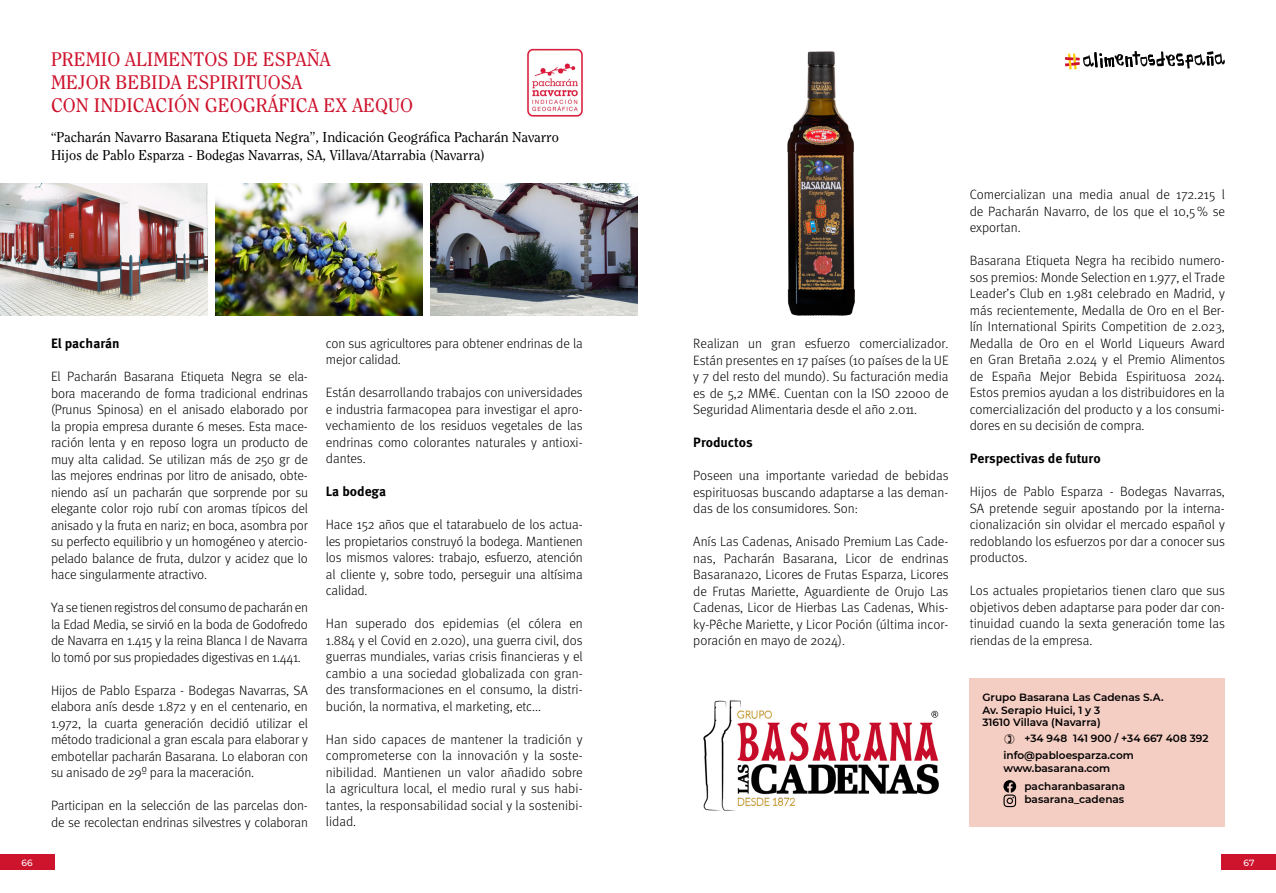
<style>
.page{position:relative;width:1276px;height:893px;background:#fff}
.page>*{position:absolute;margin:0;border:0;box-sizing:border-box;transform-origin:0 0}
.t1{font:19.5px/23.4px "Clearface";color:#ce132d}
.t2{font:14.25px/18px "Clearface";color:#000}
.t3{font:300 13.5px/16.5px "FF Meta Pro";letter-spacing:-.005em;color:#000;text-align:justify}
.t4{font:700 13.5px "FF Meta Pro";color:#000}
.t5{font:600 10.5px/12.6px "Montserrat";color:#000}
.t6{font:500 9px "Montserrat";color:#fff}
</style>
<div class="page">
<div style="left:1222px;top:854px;width:54px;height:15px;background:#ce132d"></div>
<div style="left:0;top:854px;width:54px;height:15px;background:#ce132d"></div>
<svg style="left:1065px;top:51px;width:160px;height:18px"></svg>
<img style="left:215px;top:183px;width:207px;height:133px">
<img style="left:431px;top:183px;width:207px;height:133px">
<img style="left:0;top:183px;width:207px;height:133px">
<img style="left:703px;top:700px;width:236px;height:111px">
<img style="left:527px;top:48px;width:56px;height:69px">
<img style="left:787px;top:51px;width:67px;height:265px">
<div style="left:969px;top:678px;width:256px;height:149px;background:#f4cdc3"></div>
<svg style="left:1003px;top:780px;width:13px;height:27px"></svg>
<h1 class="t1" style="left:51px;top:47px;width:363px">PREMIO ALIMENTOS DE ESPAÑA<br>MEJOR BEBIDA ESPIRITUOSA<br>CON INDICACIÓN GEOGRÁFICA EX AEQUO</h1>
<p class="t2" style="left:51px;top:128px;width:509px">“Pacharán Navarro Basarana Etiqueta Negra”, Indicación Geográfica Pacharán Navarro<br>Hijos de Pablo Esparza - Bodegas Navarras, SA, Villava/Atarrabia (Navarra)</p>
<p class="t4" style="left:51px;top:333px;width:70px">El pacharán</p>
<p class="t3" style="left:51px;top:367px;width:258px">El Pacharán Basarana Etiqueta Negra se ela&shy;bora macerando de forma tradicional endrinas (Prunus Spinosa) en el anisado elaborado por la propia empresa durante 6 meses. Esta mace&shy;ración lenta y en reposo logra un producto de muy alta calidad. Se utilizan más de 250 gr de las mejores endrinas por litro de anisado, obte&shy;niendo así un pacharán que sorprende por su elegante color rojo rubí con aromas típicos del anisado y la fruta en nariz; en boca, asombra por su perfecto equilibrio y un homogéneo y atercio&shy;pelado balance de fruta, dulzor y acidez que lo hace singularmente atractivo.</p>
<p class="t3" style="left:51px;top:598px;width:258px">Ya se tienen registros del consumo de pacharán en la Edad Media, se sirvió en la boda de Godofredo de Navarra en 1.415 y la reina Blanca I de Navarra lo tomó por sus propiedades digestivas en 1.441.</p>
<p class="t3" style="left:51px;top:681px;width:258px">Hijos de Pablo Esparza - Bodegas Navarras, SA elabora anís desde 1.872 y en el centenario, en 1.972, la cuarta generación decidió utilizar el método tradicional a gran escala para elaborar y embotellar pacharán Basarana. Lo elaboran con su anisado de 29º para la maceración.</p>
<p class="t3" style="left:51px;top:796px;width:258px">Participan en la selección de las parcelas don&shy;de se recolectan endrinas silvestres y colaboran</p>
<p class="t3" style="left:326px;top:334px;width:258px">con sus agricultores para obtener endrinas de la mejor calidad.</p>
<p class="t3" style="left:326px;top:384px;width:258px">Están desarrollando trabajos con universidades e industria farmacopea para investigar el apro&shy;vechamiento de los residuos vegetales de las endrinas como colorantes naturales y antioxi&shy;dantes.</p>
<p class="t4" style="left:326px;top:481px;width:62px">La bodega</p>
<p class="t3" style="left:326px;top:516px;width:258px">Hace 152 años que el tatarabuelo de los actua&shy;les propietarios construyó la bodega. Mantienen los mismos valores: trabajo, esfuerzo, atención al cliente y, sobre todo, perseguir una altísima calidad.</p>
<p class="t3" style="left:326px;top:615px;width:258px">Han superado dos epidemias (el cólera en 1.884 y el Covid en 2.020), una guerra civil, dos guerras mundiales, varias crisis financieras y el cambio a una sociedad globalizada con gran&shy;des transformaciones en el consumo, la distri&shy;bución, la normativa, el marketing, etc...</p>
<p class="t3" style="left:326px;top:730px;width:258px">Han sido capaces de mantener la tradición y comprometerse con la innovación y la soste&shy;nibilidad. Mantienen un valor añadido sobre la agricultura local, el medio rural y sus habi&shy;tantes, la responsabilidad social y la sostenibi&shy;lidad.</p>
<p class="t3" style="left:693px;top:334px;width:257px">Realizan un gran esfuerzo comercializador.<br>Están presentes en 17 países (10 países de la UE y 7 del resto del mundo). Su facturación media es de 5,2 MM€. Cuentan con la ISO 22000 de Seguridad Alimentaria desde el año 2.011.</p>
<p class="t4" style="left:693px;top:432px;width:61px">Productos</p>
<p class="t3" style="left:693px;top:466px;width:257px">Poseen una importante variedad de bebidas espirituosas buscando adaptarse a las deman&shy;das de los consumidores. Son:</p>
<p class="t3" style="left:693px;top:532px;width:257px">Anís Las Cadenas, Anisado Premium Las Cade&shy;nas, Pacharán Basarana, Licor de endrinas Basarana20, Licores de Frutas Esparza, Licores de Frutas Mariette, Aguardiente de Orujo Las Cadenas, Licor de Hierbas Las Cadenas, Whis&shy;ky-Pêche Mariette, y Licor Poción (última incor&shy;poración en mayo de 2024).</p>
<p class="t3" style="left:969px;top:186px;width:257px">Comercializan una media anual de 172.215 l de Pacharán Navarro, de los que el 10,5% se exportan.</p>
<p class="t3" style="left:969px;top:252px;width:257px">Basarana Etiqueta Negra ha recibido numero&shy;sos premios: Monde Selection en 1.977, el Trade Leader’s Club en 1.981 celebrado en Madrid, y más recientemente, Medalla de Oro en el Ber&shy;lín International Spirits Competition de 2.023, Medalla de Oro en el World Liqueurs Award en Gran Bretaña 2.024 y el Premio Alimentos de España Mejor Bebida Espirituosa 2024.<br>Estos premios ayudan a los distribuidores en la comercialización del producto y a los consumi&shy;dores en su decisión de compra.</p>
<p class="t4" style="left:969px;top:448px;width:132px">Perspectivas de futuro</p>
<p class="t3" style="left:969px;top:483px;width:257px">Hijos de Pablo Esparza - Bodegas Navarras, SA pretende seguir apostando por la interna&shy;cionalización sin olvidar el mercado español y redoblando los esfuerzos por dar a conocer sus productos.</p>
<p class="t3" style="left:969px;top:582px;width:257px">Los actuales propietarios tienen claro que sus objetivos deben adaptarse para poder dar con&shy;tinuidad cuando la sexta generación tome las riendas de la empresa.</p>
<p class="t5" style="left:982px;top:690px;width:182px">Grupo Basarana Las Cadenas S.A.<br>Av. Serapio Huici, 1 y 3<br>31610 Villava (Navarra)</p>
<p class="t5" style="left:1003px;top:730px;width:206px;line-height:16.8px;text-indent:21px">+34 948 141 900 / +34 667 408 392 info@pabloesparza.com</p>
<p class="t5" style="left:1024px;top:759px;width:102px;line-height:17.7px;text-indent:-21px">www.basarana.com pacharanbasarana</p>
<p class="t5" style="left:1024px;top:793px;width:101px">basarana_cadenas</p>
<p class="t6" style="left:21px;top:856px;width:13px">66</p>
<p class="t6" style="left:1243px;top:856px;width:12px">67</p>
</div>
